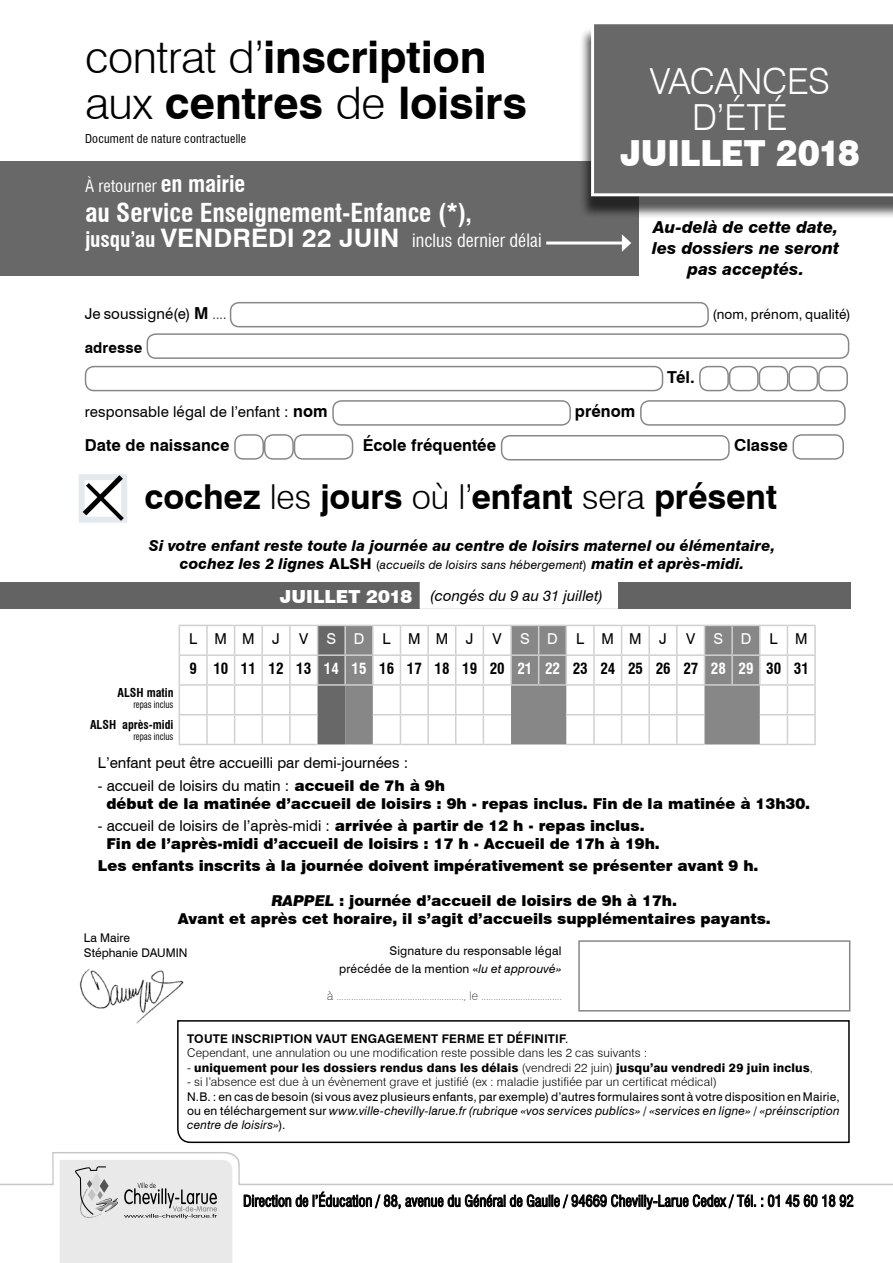
<style>
.page{position:relative;width:893px;height:1263px;background:#fff}
.page>*{position:absolute;margin:0;border:0;box-sizing:border-box;transform-origin:0 0}
.t1{font:700 45px/46.7px "Swiss 721 BT";letter-spacing:-.005em;color:#000}
.t2{font:300 36px/36px "Swiss 721 BT";letter-spacing:-.01em;color:#fff;text-align:center}
.t3{font:900 36px "Swiss 721 BT";letter-spacing:-.005em;color:#fff;scale:.91 1}
.t4{font:700 34.35px "Swiss 721 BT";letter-spacing:-.005em;color:#000}
.t5{font:700 condensed 25.5px "Swiss 721 BT";letter-spacing:-.005em;color:#fff}
.t6{font:condensed 18px "Swiss 721 BT";color:#fff}
.t7{font:italic 800 16.5px/21px "Swiss 721 BT";color:#000;text-align:center}
.t8{font:700 16.5px "Swiss 721 BT";letter-spacing:.005em;color:#000}
.t9{font:condensed 16.5px "Swiss 721 BT";letter-spacing:.005em;color:#fff}
.t10{font:900 15px/18px "Swiss 721 BT";color:#000}
.t11{font:italic 800 15px/18px "Swiss 721 BT";color:#000;text-align:center}
.t12{font:15px "Swiss 721 BT";letter-spacing:.005em;color:#000}
.t13{font:condensed 15px "Swiss 721 BT";color:#000;scale:.96 1}
.t14{font:700 condensed 15px/30px "Swiss 721 BT";color:#000;text-align:right}
.t15{font:italic 15px "Swiss 721 BT";letter-spacing:.005em;color:#000}
.t16{font:15px "Swiss 721 BT";letter-spacing:1.17em;color:#000}
.t17{font:700 15px "Swiss 721 BT";letter-spacing:.005em;color:#000}
.t18{font:13.5px "Swiss 721 BT";letter-spacing:.015em;color:#000}
.t19{font:12px/14.4px "Swiss 721 BT";letter-spacing:.015em;color:#000}
.t20{font:300 12px/14.4px "Swiss 721 BT";letter-spacing:.015em;color:#000}
.t21{font:800 12px "Swiss 721 BT";letter-spacing:.015em;color:#000}
.t22{font:condensed 12px "Swiss 721 BT";letter-spacing:.02em;color:#000}
.t23{font:700 condensed 12px "Swiss 721 BT";color:#000}
.t24{font:100 10.5px "Swiss 721 BT";color:#000}
.t25{font:condensed 9.6px "Swiss 721 BT";color:#000;scale:.91 1}
.s1{font-weight:300}
.s2{font-weight:700;font-size:22.5px}
.s3{font-weight:700;font-size:21px}
.s4{font-weight:700;font-stretch:normal;font-size:25.5px}
.s5{font-weight:700;font-size:16.5px}
.s6{font-style:normal}
.s7{font-weight:400;font-style:normal;font-size:12px}
.s8{font-weight:400;font-size:12px}
.s9{font-weight:900;font-style:normal;font-size:18px;color:#fff}
.s10{font-weight:400;font-stretch:normal}
.s11{font-weight:400;font-stretch:normal;color:#fff}
.s12{color:#fff}
.s13{font-weight:400}
.s14{font-style:italic}
.s15{font-size:12px}
.s16{font-weight:700}
</style>
<div class="page">
<svg style="left:51px;top:1152px;width:802px;height:111px"></svg>
<div style="left:0;top:162px;width:639px;height:114px;background:#686868"></div>
<div style="left:0;top:583px;width:850px;height:26px;background:#646363"></div>
<div style="left:420px;top:583px;width:197px;height:25px;background:#fff"></div>
<div style="left:420px;top:582px;width:198px;height:27px;border:2px solid #fff"></div>
<svg style="left:179px;top:625px;width:637px;height:120px"></svg>
<hr style="left:648px;top:656px;width:2px;height:28px;background:#d0d0d0">
<img style="left:79px;top:968px;width:105px;height:56px">
<svg style="left:176px;top:1019px;width:674px;height:125px"></svg>
<div style="left:578px;top:940px;width:272px;height:71px;border:2px solid #878787"></div>
<hr style="left:546px;top:241px;width:79px;height:3px;background:#fff">
<svg style="left:622px;top:234px;width:9px;height:18px"></svg>
<div style="left:79px;top:474px;width:48px;height:49px;border:6px solid #e3e9ec"></div>
<svg style="left:83px;top:475px;width:41px;height:46px"></svg>
<div style="left:579px;top:27px;width:314px;height:192px;background:#000;opacity:.65"></div>
<div style="left:591px;top:24px;width:302px;height:172px;background:#686868"></div>
<div style="left:230px;top:302px;width:479px;height:25px;border:2px solid #878787;border-radius:9px"></div>
<div style="left:147px;top:333px;width:702px;height:26px;border:2px solid #878787;border-radius:9px"></div>
<div style="left:85px;top:366px;width:578px;height:25px;border:2px solid #878787;border-radius:9px"></div>
<div style="left:699px;top:366px;width:30px;height:25px;border:2px solid #878787;border-radius:9px"></div>
<div style="left:729px;top:366px;width:30px;height:25px;border:2px solid #878787;border-radius:9px"></div>
<div style="left:759px;top:366px;width:29px;height:25px;border:2px solid #878787;border-radius:9px"></div>
<div style="left:788px;top:366px;width:30px;height:25px;border:2px solid #878787;border-radius:9px"></div>
<div style="left:818px;top:366px;width:30px;height:25px;border:2px solid #878787;border-radius:9px"></div>
<div style="left:332px;top:400px;width:239px;height:26px;border:2px solid #878787;border-radius:9px"></div>
<div style="left:640px;top:400px;width:206px;height:26px;border:2px solid #878787;border-radius:9px"></div>
<div style="left:234px;top:434px;width:30px;height:26px;border:2px solid #878787;border-radius:9px"></div>
<div style="left:264px;top:434px;width:30px;height:26px;border:2px solid #878787;border-radius:9px"></div>
<div style="left:294px;top:434px;width:59px;height:26px;border:2px solid #878787;border-radius:9px"></div>
<div style="left:501px;top:435px;width:229px;height:25px;border:2px solid #878787;border-radius:9px"></div>
<div style="left:792px;top:434px;width:52px;height:26px;border:2px solid #878787;border-radius:9px"></div>
<h1 class="t1" style="left:85px;top:33px;width:443px"><span class="s1">contrat d’</span>inscription <span class="s1">aux</span> centres <span class="s1">de</span> loisirs</h1>
<p class="t22" style="left:85px;top:132px;width:163px">Document de nature contractuelle</p>
<p class="t9" style="left:85px;top:176px;width:162px">À retourner <span class="s2">en mairie</span></p>
<h3 class="t5" style="left:85px;top:197px;width:388px">au Service Enseignement-Enfance (*),</h3>
<p class="t6" style="left:85px;top:230px;width:458px"><span class="s3">jusqu’au</span> <span class="s4">VENDREDI 22 JUIN</span> inclus dernier délai</p>
<h2 class="t2" style="left:650px;top:63px;width:181px">VACANCES<br>D’ÉTÉ</h2>
<h2 class="t3" style="left:620px;top:131px;width:265px">JUILLET 2018</h2>
<p class="t7" style="left:652px;top:216px;width:188px">Au-delà de cette date, les dossiers ne seront pas acceptés.</p>
<p class="t12" style="left:85px;top:304px;width:143px">Je soussigné(e) <span class="s5">M</span> <span class="s1">....</span></p>
<p class="t18" style="left:712px;top:306px;width:140px">(nom, prénom, qualité)</p>
<p class="t17" style="left:85px;top:338px;width:59px">adresse</p>
<p class="t8" style="left:667px;top:367px;width:29px">Tél.</p>
<p class="t12" style="left:85px;top:402px;width:244px">responsable légal de l’enfant : <span class="s5">nom</span></p>
<p class="t8" style="left:575px;top:401px;width:62px">prénom</p>
<p class="t8" style="left:85px;top:435px;width:146px">Date de naissance</p>
<p class="t8" style="left:363px;top:435px;width:135px">École fréquentée</p>
<p class="t8" style="left:734px;top:435px;width:55px">Classe</p>
<h3 class="t4" style="left:145px;top:476px;width:634px">cochez <span class="s1">les</span> jours <span class="s1">où l’</span>enfant <span class="s1">sera</span> présent</h3>
<p class="t11" style="left:149px;top:537px;width:628px">Si votre enfant reste toute la journée au centre de loisirs maternel ou élémentaire, cochez les 2 lignes <span class="s6">ALSH</span> <span class="s7">(</span><span class="s8">accueils de loisirs sans hébergement</span><span class="s7">)</span> matin et après-midi.</p>
<p class="t15" style="left:280px;top:587px;width:325px"><span class="s9">JUILLET 2018</span> (congés du 9 au 31 juillet)</p>
<p class="t23" style="left:117px;top:685px;width:57px">ALSH matin</p>
<p class="t25" style="left:133px;top:699px;width:46px">repas inclus</p>
<p class="t23" style="left:90px;top:717px;width:85px">ALSH après-midi</p>
<p class="t25" style="left:133px;top:731px;width:46px">repas inclus</p>
<p class="t14" style="left:189px;top:624px;width:621px"><span class="s10">V</span><span class="s11">SD</span><span class="s10">LM<br></span>9 10 11 12 13 <span class="s12">14 15</span> 16 17 18 19 20 <span class="s12">21 22</span> 23 24 25 26 27 <span class="s12">28 29</span> 30 31</p>
<p class="t12" style="left:189px;top:630px;width:92px">LMMJ</p>
<p class="t16" style="left:299px;top:630px;width:176px">V<span class="s12">SD</span>LMMJ</p>
<p class="t16" style="left:493px;top:630px;width:176px">V<span class="s12">SD</span>LMMJ</p>
<p class="t12" style="left:98px;top:754px;width:312px">L’enfant peut être accueilli par demi-journées :</p>
<p class="t10" style="left:106px;top:776px;width:705px;text-indent:-9px"><span class="s13">- accueil de loisirs du matin :</span> accueil de 7h à 9h<br>début de la matinée d’accueil de loisirs : 9h - repas inclus. Fin de la matinée à 13h30.</p>
<p class="t10" style="left:106px;top:816px;width:555px;text-indent:-9px"><span class="s13">- accueil de loisirs de l’après-midi :</span> arrivée à partir de 12 h - repas inclus.<br>Fin de l’après-midi d’accueil de loisirs : 17 h - Accueil de 17h à 19h.</p>
<p class="t10" style="left:98px;top:857px;width:662px">Les enfants inscrits à la journée doivent impérativement se présenter avant 9 h.</p>
<p class="t10" style="left:178px;top:892px;width:595px;text-align:center"><span class="s14">RAPPEL</span> : journée d’accueil de loisirs de 9h à 17h.<br>Avant et après cet horaire, il s’agit d’accueils supplémentaires payants.</p>
<p class="t19" style="left:84px;top:930px;width:105px">La Maire<br>Stéphanie DAUMIN</p>
<p class="t19" style="left:339px;top:942px;width:224px;line-height:18px;text-align:right">Signature du responsable légal précédée de la mention «<span class="s14">lu et approuvé»</span></p>
<p class="t24" style="left:327px;top:990px;width:236px"><span class="s15">à</span> ...................................................., <span class="s15">le</span> .................................</p>
<p class="t20" style="left:187px;top:1031px;width:462px"><span class="s16">TOUTE INSCRIPTION VAUT ENGAGEMENT FERME ET DÉFINITIF</span><span class="s13">.<br></span>Cependant, une annulation ou une modification reste possible dans les 2 cas suivants :</p>
<p class="t21" style="left:187px;top:1060px;width:627px"><span class="s1">-</span> uniquement pour les dossiers rendus dans les délais <span class="s1">(vendredi 22 juin)</span> jusqu’au vendredi 29 juin inclus<span class="s1">,</span></p>
<p class="t20" style="left:187px;top:1074px;width:531px">- si l’absence est due à un évènement grave et justifié (ex : maladie justifiée par un certificat médical)</p>
<p class="t19" style="left:187px;top:1089px;width:654px;text-align:justify">N.B. : en cas de besoin (si vous avez plusieurs enfants, par exemple) d’autres formulaires sont à votre disposition en Mairie, ou en téléchargement sur <span class="s14">www.ville-chevilly-larue.fr (rubrique «vos services publics» / «services en ligne» / «préinscription centre de loisirs»</span>).</p>
<p class="t13" style="left:243px;top:1192px;width:637px">Direction de l’Éducation / 88, avenue du Général de Gaulle / 94669 Chevilly-Larue Cedex / Tél. : 01 45 60 18 92</p>
</div>
